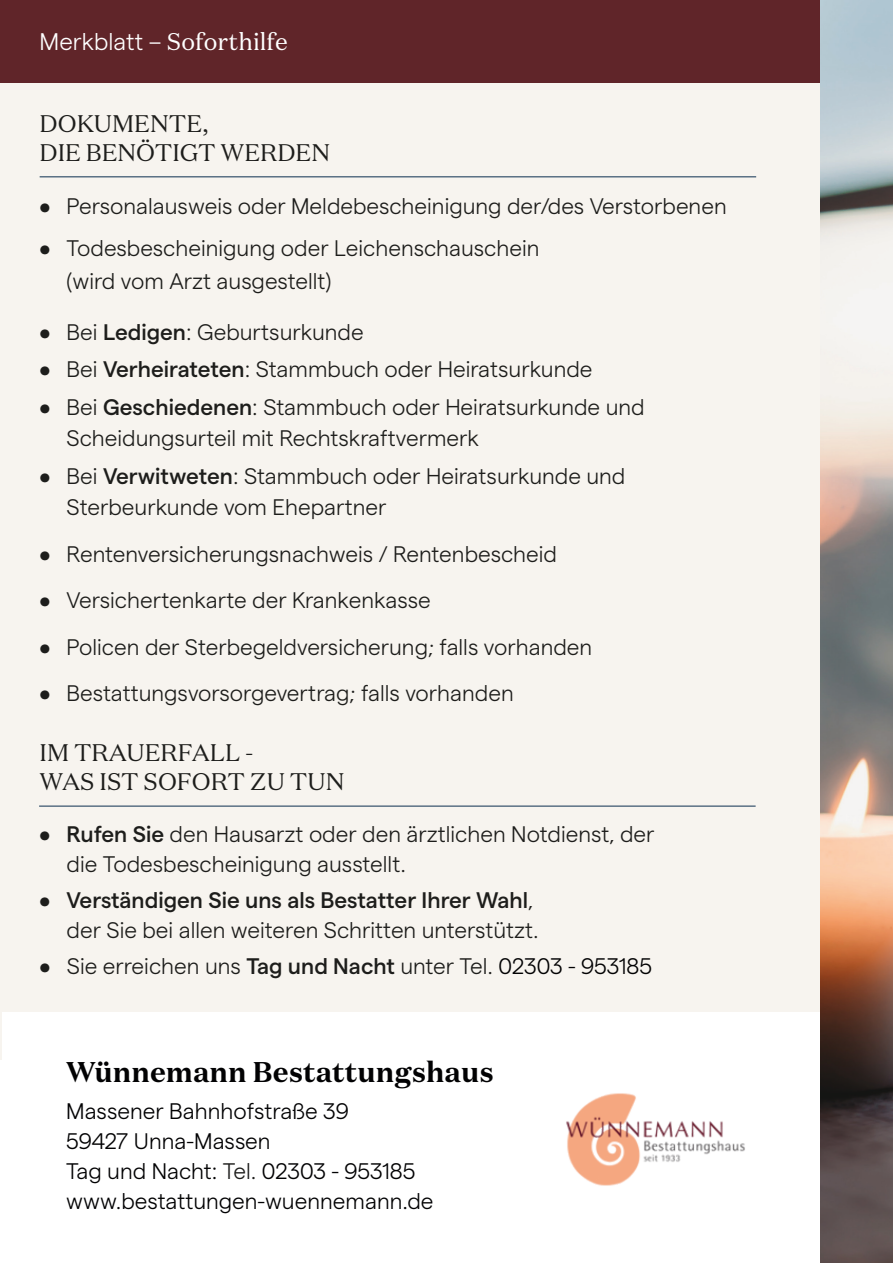
<style>
.page{position:relative;width:893px;height:1263px;background:#fff}
.page>*{position:absolute;margin:0;border:0;box-sizing:border-box;transform-origin:0 0}
.t1{font:700 28.5px "Domaine Text";color:#020203}
.t2{font:24px "Domaine Text";color:#1d1d1b}
.Titel{font:24px "Domaine Text";color:#fff}
.t3{font:300 22.5px/31.5px "Matter";color:#1d1d1b}
.t4{font:300 22.5px "Matter";color:#020203}
.s1{font-family:"Matter";font-weight:300}
.s2{font-weight:500}
.s3{color:#020203}
.s4{color:#1d1d1b}
</style>
<div class="page">
<img style="left:819px;top:0;width:74px;height:1263px">
<div style="left:0;top:82px;width:819px;height:978px;background:#f7f4ef"></div>
<hr style="left:40px;top:176px;width:716px;height:1px;background:#5b7185">
<hr style="left:39px;top:805px;width:717px;height:2px;background:#5b7185">
<div style="left:2px;top:1012px;width:817px;height:251px;background:#fff"></div>
<div style="left:0;top:0;width:819px;height:82px;background:#602529"></div>
<img style="left:566px;top:1093px;width:179px;height:93px">
<p class="Titel" style="left:40px;top:26px;width:250px"><span class="s1">Merkblatt –</span> Soforthilfe</p>
<p class="Titel" style="left:56px;top:29px;width:250px"><span class="s1">Merkblatt –</span> Soforthilfe</p>
<p class="t2" style="left:40px;top:108px;width:170px">DOKUMENTE,</p>
<p class="t2" style="left:40px;top:137px;width:292px">DIE BENÖTIGT WERDEN</p>
<p class="t3" style="left:40px;top:188px;width:689px">• Personalausweis oder Meldebescheinigung der/des Verstorbenen</p>
<p class="t3" style="left:67px;top:230px;width:474px;line-height:33px;text-indent:-27px">• Todesbescheinigung oder Leichenschauschein (wird vom Arzt ausgestellt)</p>
<p class="t3" style="left:40px;top:314px;width:326px">• Bei <span class="s2">Ledigen</span>: Geburtsurkunde</p>
<p class="t3" style="left:40px;top:352px;width:554px">• Bei <span class="s2">Verheirateten</span>: Stammbuch oder Heiratsurkunde</p>
<p class="t3" style="left:67px;top:389px;width:579px;text-indent:-27px">• Bei <span class="s2">Geschiedenen</span>: Stammbuch oder Heiratsurkunde und<br>Scheidungsurteil mit Rechtskraftvermerk</p>
<p class="t3" style="left:67px;top:458px;width:560px;text-indent:-27px">• Bei <span class="s2">Verwitweten</span>: Stammbuch oder Heiratsurkunde und<br>Sterbeurkunde vom Ehepartner</p>
<p class="t3" style="left:40px;top:536px;width:519px">• Rentenversicherungsnachweis / Rentenbescheid</p>
<p class="t3" style="left:40px;top:583px;width:393px">• Versichertenkarte der Krankenkasse</p>
<p class="t3" style="left:40px;top:629px;width:554px">• Policen der Sterbegeldversicherung; falls vorhanden</p>
<p class="t3" style="left:40px;top:676px;width:476px">• Bestattungsvorsorgevertrag; falls vorhanden</p>
<p class="t2" style="left:40px;top:737px;width:215px">IM TRAUERFALL -</p>
<p class="t2" style="left:40px;top:766px;width:306px">WAS IST SOFORT ZU TUN</p>
<p class="t3" style="left:67px;top:817px;width:589px;line-height:30px;text-indent:-27px"><span class="s2">• Rufen Sie</span> den Hausarzt oder den ärztlichen Notdienst, der die Todesbescheinigung ausstellt.</p>
<p class="t3" style="left:40px;top:883px;width:501px;line-height:30px;text-align:right"><span class="s2">• Verständigen Sie uns als Bestatter Ihrer Wahl</span>, der Sie bei allen weiteren Schritten unterstützt.</p>
<p class="t3" style="left:40px;top:949px;width:614px">• Sie erreichen uns <span class="s2">Tag und Nacht</span> unter Tel. <span class="s3">02303 - 953185</span></p>
<p class="t1" style="left:66px;top:1053px;width:430px">Wünnemann Bestattungshaus</p>
<p class="t4" style="left:66px;top:1095px;width:284px">Massener Bahnhofstraße 39</p>
<p class="t4" style="left:66px;top:1125px;width:206px">59427 Unna-Massen</p>
<p class="t4" style="left:66px;top:1155px;width:351px">Tag und Nacht: <span class="s4">Tel.</span> 02303 - 953185</p>
<p class="t4" style="left:66px;top:1185px;width:369px">www.bestattungen-wuennemann.de</p>
</div>
